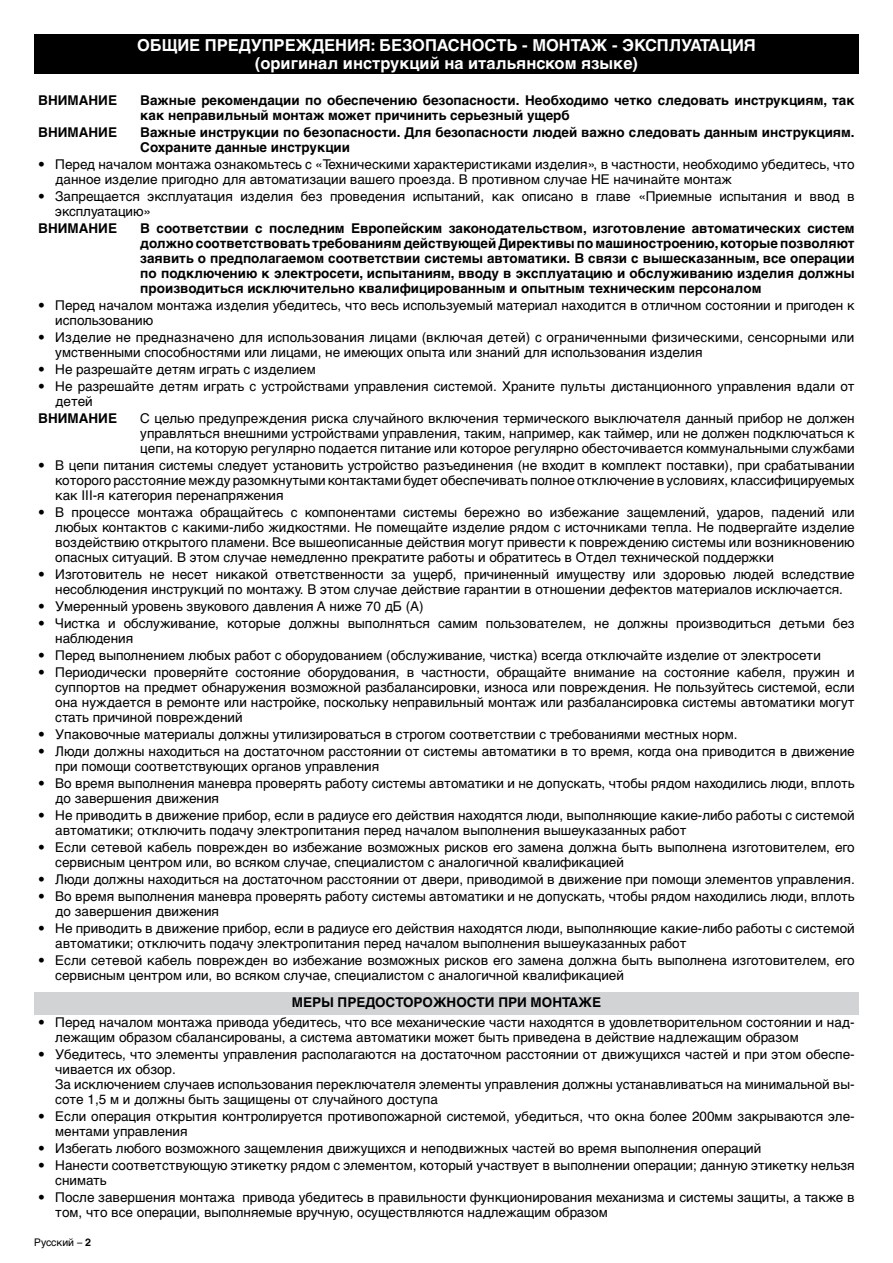
<style>
.page{position:relative;width:893px;height:1263px;background:#fff}
.page>*{position:absolute;margin:0;border:0;box-sizing:border-box;transform-origin:0 0}
.t1{font:700 16.5px/18px "Helvetica Cyr";color:#fff;text-align:center}
.t2{font:13.5px/15px "Helvetica Cyr Upright";color:#000}
.t3{font:700 13.5px/15px "Helvetica Cyr";color:#000}
.t4{font:10.5px "Helvetica Cyr Upright";color:#000}
.s1{font-family:"Helvetica Cyr";font-weight:700}
</style>
<div class="page">
<div style="left:34px;top:34px;width:825px;height:39px;background:#000"></div>
<div style="left:34px;top:992px;width:825px;height:22px;background:#d1d3d4"></div>
<p class="t1" style="left:137px;top:36px;width:620px">ОБЩИЕ ПРЕДУПРЕЖДЕНИЯ: БЕЗОПАСНОСТЬ - МОНТАЖ - ЭКСПЛУАТАЦИЯ (оригинал инструкций на итальянском языке)</p>
<p class="t3" style="left:38px;top:92px;width:80px">ВНИМАНИЕ</p>
<p class="t3" style="left:140px;top:92px;width:716px">Важные рекомендации по обеспечению безопасности. Необходимо четко следовать инструкциям, так как неправильный монтаж может причинить серьезный ущерб</p>
<p class="t3" style="left:38px;top:124px;width:80px">ВНИМАНИЕ</p>
<p class="t3" style="left:140px;top:124px;width:716px">Важные инструкции по безопасности. Для безопасности людей важно следовать данным инструкциям.<br>Сохраните данные инструкции</p>
<p class="t2" style="left:55px;top:157px;width:801px;text-indent:-17px">• Перед началом монтажа ознакомьтесь с «Техническими характеристиками изделия», в частности, необходимо убедитесь, что данное изделие пригодно для автоматизации вашего проезда. В противном случае НЕ начинайте монтаж</p>
<p class="t2" style="left:55px;top:189px;width:801px;text-indent:-17px">• Запрещается эксплуатация изделия без проведения испытаний, как описано в главе «Приемные испытания и ввод в эксплуатацию»</p>
<p class="t3" style="left:38px;top:220px;width:80px">ВНИМАНИЕ</p>
<p class="t3" style="left:140px;top:220px;width:716px;text-align:justify">В соответствии с последним Европейским законодательством, изготовление автоматических систем должно соответствовать требованиям действующей Директивы по машиностроению, которые позволяют заявить о предполагаемом соответствии системы автоматики. В связи с вышесказанным, все операции по подключению к электросети, испытаниям, вводу в эксплуатацию и обслуживанию изделия должны производиться исключительно квалифицированным и опытным техническим персоналом</p>
<p class="t2" style="left:55px;top:298px;width:801px;text-indent:-17px"><span class="s1">•</span> Перед началом монтажа изделия убедитесь, что весь используемый материал находится в отличном состоянии и пригоден к использованию</p>
<p class="t2" style="left:55px;top:330px;width:801px;text-indent:-17px"><span class="s1">•</span> Изделие не предназначено для использования лицами (включая детей) с ограниченными физическими, сенсорными или умственными способностями или лицами, не имеющих опыта или знаний для использования изделия</p>
<p class="t2" style="left:38px;top:362px;width:279px"><span class="s1">•</span> Не разрешайте детям играть с изделием</p>
<p class="t2" style="left:55px;top:379px;width:801px;text-indent:-17px"><span class="s1">•</span> Не разрешайте детям играть с устройствами управления системой. Храните пульты дистанционного управления вдали от детей</p>
<p class="t3" style="left:38px;top:410px;width:80px">ВНИМАНИЕ</p>
<p class="t2" style="left:140px;top:411px;width:716px;text-align:justify">С целью предупреждения риска случайного включения термического выключателя данный прибор не должен управляться внешними устройствами управления, таким, например, как таймер, или не должен подключаться к цепи, на которую регулярно подается питание или которое регулярно обесточивается коммунальными службами</p>
<p class="t2" style="left:55px;top:458px;width:801px;text-align:justify;text-indent:-17px"><span class="s1">•</span> В цепи питания системы следует установить устройство разъединения (не входит в комплект поставки), при срабатывании которого расстояние между разомкнутыми контактами будет обеспечивать полное отключение в условиях, классифицируемых как III-я категория перенапряжения</p>
<p class="t2" style="left:55px;top:505px;width:801px;text-align:justify;text-indent:-17px"><span class="s1">•</span> В процессе монтажа обращайтесь с компонентами системы бережно во избежание защемлений, ударов, падений или любых контактов с какими-либо жидкостями. Не помещайте изделие рядом с источниками тепла. Не подвергайте изделие воздействию открытого пламени. Все вышеописанные действия могут привести к повреждению системы или возникновению опасных ситуаций. В этом случае немедленно прекратите работы и обратитесь в Отдел технической поддержки</p>
<p class="t2" style="left:38px;top:567px;width:818px;text-align:center"><span class="s1">•</span> Изготовитель не несет никакой ответственности за ущерб, причиненный имуществу или здоровью людей вследствие несоблюдения инструкций по монтажу. В этом случае действие гарантии в отношении дефектов материалов исключается.</p>
<p class="t2" style="left:38px;top:599px;width:387px"><span class="s1">•</span> Умеренный уровень звукового давления A ниже 70 дБ (A)</p>
<p class="t2" style="left:55px;top:616px;width:801px;text-indent:-17px"><span class="s1">•</span> Чистка и обслуживание, которые должны выполняться самим пользователем, не должны производиться детьми без наблюдения</p>
<p class="t2" style="left:38px;top:648px;width:784px"><span class="s1">•</span> Перед выполнением любых работ с оборудованием (обслуживание, чистка) всегда отключайте изделие от электросети</p>
<p class="t2" style="left:55px;top:665px;width:801px;text-align:justify;text-indent:-17px"><span class="s1">•</span> Периодически проверяйте состояние оборудования, в частности, обращайте внимание на состояние кабеля, пружин и суппортов на предмет обнаружения возможной разбалансировки, износа или повреждения. Не пользуйтесь системой, если она нуждается в ремонте или настройке, поскольку неправильный монтаж или разбалансировка системы автоматики могут стать причиной повреждений</p>
<p class="t2" style="left:38px;top:727px;width:701px"><span class="s1">•</span> Упаковочные материалы должны утилизироваться в строгом соответствии с требованиями местных норм.</p>
<p class="t2" style="left:55px;top:744px;width:801px;text-indent:-17px"><span class="s1">•</span> Люди должны находиться на достаточном расстоянии от системы автоматики в то время, когда она приводится в движение при помощи соответствующих органов управления</p>
<p class="t2" style="left:55px;top:776px;width:801px;text-indent:-17px"><span class="s1">•</span> Во время выполнения маневра проверять работу системы автоматики и не допускать, чтобы рядом находились люди, вплоть до завершения движения</p>
<p class="t2" style="left:55px;top:808px;width:801px;text-indent:-17px"><span class="s1">•</span> Не приводить в движение прибор, если в радиусе его действия находятся люди, выполняющие какие-либо работы с системой автоматики; отключить подачу электропитания перед началом выполнения вышеуказанных работ</p>
<p class="t2" style="left:55px;top:840px;width:801px;text-indent:-17px"><span class="s1">•</span> Если сетевой кабель поврежден во избежание возможных рисков его замена должна быть выполнена изготовителем, его сервисным центром или, во всяком случае, специалистом с аналогичной квалификацией</p>
<p class="t2" style="left:38px;top:872px;width:818px"><span class="s1">•</span> Люди должны находиться на достаточном расстоянии от двери, приводимой в движение при помощи элементов управления.</p>
<p class="t2" style="left:55px;top:889px;width:801px;text-indent:-17px"><span class="s1">•</span> Во время выполнения маневра проверять работу системы автоматики и не допускать, чтобы рядом находились люди, вплоть до завершения движения</p>
<p class="t2" style="left:55px;top:921px;width:801px;text-indent:-17px"><span class="s1">•</span> Не приводить в движение прибор, если в радиусе его действия находятся люди, выполняющие какие-либо работы с системой автоматики; отключить подачу электропитания перед началом выполнения вышеуказанных работ</p>
<p class="t2" style="left:55px;top:953px;width:801px;text-indent:-17px"><span class="s1">•</span> Если сетевой кабель поврежден во избежание возможных рисков его замена должна быть выполнена изготовителем, его сервисным центром или, во всяком случае, специалистом с аналогичной квалификацией</p>
<p class="t3" style="left:292px;top:995px;width:311px">МЕРЫ ПРЕДОСТОРОЖНОСТИ ПРИ МОНТАЖЕ</p>
<p class="t2" style="left:55px;top:1015px;width:801px;text-indent:-17px">• Перед началом монтажа привода убедитесь, что все механические части находятся в удовлетворительном состоянии и над&shy;лежащим образом сбалансированы, а система автоматики может быть приведена в действие надлежащим образом</p>
<p class="t2" style="left:55px;top:1047px;width:801px;text-indent:-17px">• Убедитесь, что элементы управления располагаются на достаточном расстоянии от движущихся частей и при этом обеспе&shy;чивается их обзор.<br>За исключением случаев использования переключателя элементы управления должны устанавливаться на минимальной вы&shy;соте 1,5 м и должны быть защищены от случайного доступа</p>
<p class="t2" style="left:55px;top:1109px;width:801px;text-indent:-17px">• Если операция открытия контролируется противопожарной системой, убедиться, что окна более 200мм закрываются эле&shy;ментами управления</p>
<p class="t2" style="left:38px;top:1141px;width:724px">• Избегать любого возможного защемления движущихся и неподвижных частей во время выполнения операций</p>
<p class="t2" style="left:55px;top:1158px;width:801px;text-indent:-17px">• Нанести соответствующую этикетку рядом с элементом, который участвует в выполнении операции; данную этикетку нельзя снимать</p>
<p class="t2" style="left:55px;top:1190px;width:801px;text-indent:-17px">• После завершения монтажа привода убедитесь в правильности функционирования механизма и системы защиты, а также в том, что все операции, выполняемые вручную, осуществляются надлежащим образом</p>
<p class="t4" style="left:34px;top:1236px;width:58px">Русский – <span class="s1">2</span></p>
</div>
